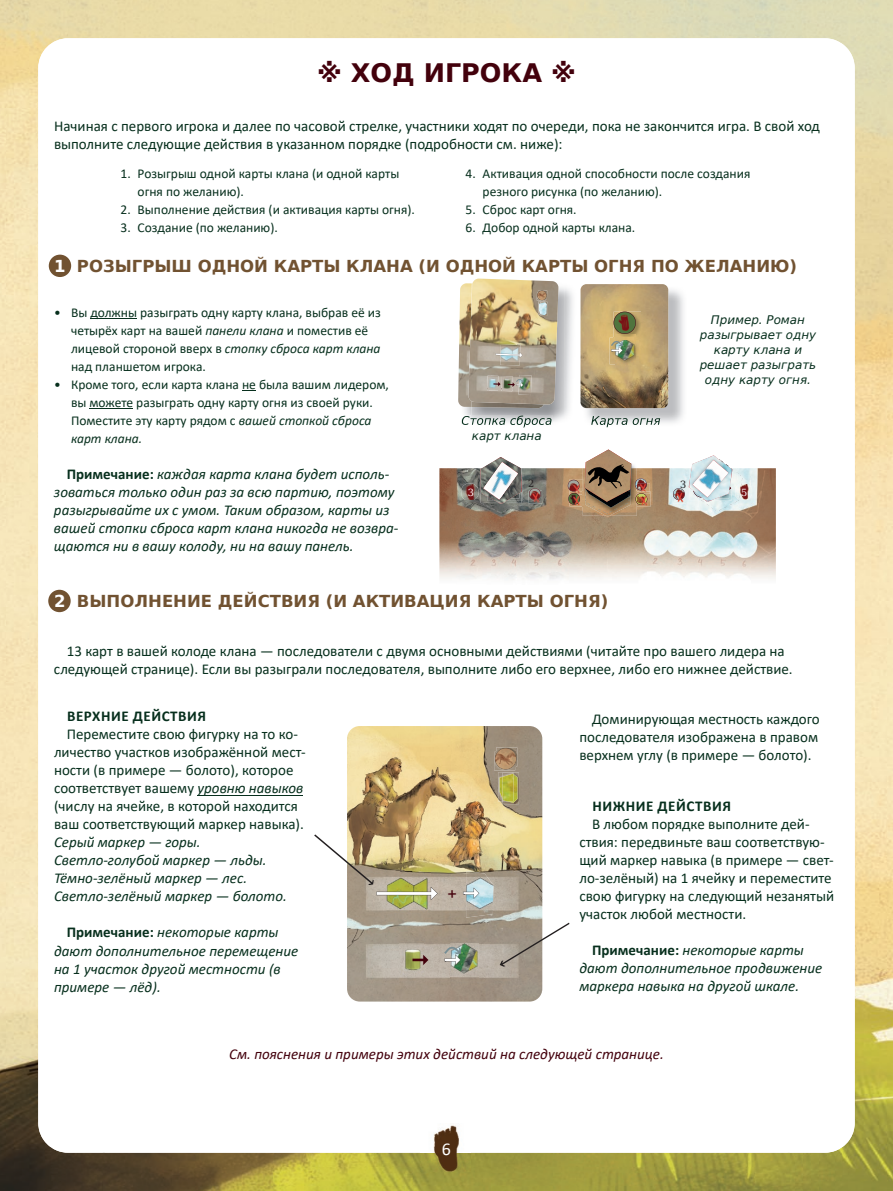
<style>
.page{position:relative;width:893px;height:1191px;background:#fff}
.page>*{position:absolute;margin:0;border:0;box-sizing:border-box;transform-origin:0 0}
.t1{font:700 25.5px "DejaVu Sans";color:#43010c}
.t2{font:18px "Calibri";color:#fff}
.t3{font:700 16.5px "DejaVu Sans";color:#715231}
.t4{font:15px/18px "Calibri";color:#072f1d}
.t5{font:italic 15px/18px "Calibri";color:#072f1d}
.t6{font:italic 15px "Calibri";color:#43010c}
.t7{font:700 15px "Calibri";letter-spacing:.04em;color:#072f1d}
.t8{font:13.5px/18px "Calibri";color:#072f1d}
.t9{font:italic 11.85px/14.9px "DejaVu Sans";color:#072f1d;text-align:center}
.t10{font:9.75px "DejaVu Serif";color:#fff}
.s1{color:#fff}
.s2{font-style:italic}
.s3{font-weight:700;font-style:normal}
</style>
<div class="page">
<img style="left:0;top:83px;width:50px;height:1108px">
<img style="left:842px;top:83px;width:51px;height:1108px">
<img style="left:50px;top:1147px;width:53px;height:44px">
<img style="left:790px;top:1147px;width:52px;height:44px">
<img style="left:103px;top:1152px;width:687px;height:39px">
<div style="left:38px;top:38px;width:817px;height:1114px;background:#fff;border-radius:30px"></div>
<img style="left:421px;top:1125px;width:49px;height:46px">
<img style="left:347px;top:726px;width:195px;height:275px">
<img style="left:439px;top:468px;width:337px;height:112px">
<img style="left:462px;top:484px;width:4px;height:16px">
<img style="left:747px;top:483px;width:5px;height:17px">
<img style="left:568px;top:449px;width:82px;height:68px">
<svg style="left:500px;top:922px;width:69px;height:44px"></svg>
<svg style="left:314px;top:834px;width:124px;height:66px"></svg>
<div style="left:49px;top:255px;width:22px;height:22px;background:#715231;border-radius:50%"></div>
<div style="left:48px;top:590px;width:23px;height:22px;background:#715231;border-radius:50%"></div>
<hr style="left:90px;top:318px;width:47px;height:1px;background:#072f1d">
<svg style="left:242px;top:390px;width:14px;height:1px"></svg>
<hr style="left:90px;top:408px;width:43px;height:1px;background:#072f1d">
<hr style="left:198px;top:794px;width:105px;height:1px;background:#072f1d">
<img style="left:585px;top:288px;width:99px;height:135px">
<img style="left:591px;top:416px;width:69px;height:11px">
<img style="left:580px;top:284px;width:88px;height:124px">
<img style="left:638px;top:312px;width:3px;height:27px">
<img style="left:614px;top:354px;width:22px;height:12px">
<img style="left:462px;top:415px;width:90px;height:12px">
<img style="left:471px;top:286px;width:94px;height:137px">
<img style="left:471px;top:415px;width:81px;height:8px">
<img style="left:458px;top:278px;width:101px;height:130px">
<img style="left:636px;top:354px;width:2px;height:10px">
<img style="left:609px;top:338px;width:6px;height:26px">
<svg style="left:611px;top:311px;width:27px;height:43px"></svg>
<svg style="left:448px;top:889px;width:8px;height:8px"></svg>
<svg style="left:466px;top:457px;width:76px;height:56px"></svg>
<svg style="left:673px;top:455px;width:74px;height:56px"></svg>
<h1 class="t1" style="left:317px;top:52px;width:260px">※ ХОД ИГРОКА ※</h1>
<p class="t4" style="left:54px;top:116px;width:767px">Начиная с первого игрока и далее по часовой стрелке, участники ходят по очереди, пока не закончится игра. В свой ход выполните следующие действия в указанном порядке (подробности см. ниже):</p>
<p class="t8" style="left:138px;top:164px;width:263px;text-indent:-17px">1. Розыгрыш одной карты клана (и одной карты огня по желанию).</p>
<p class="t8" style="left:121px;top:200px;width:296px">2. Выполнение действия (и активация карты огня).</p>
<p class="t8" style="left:121px;top:218px;width:159px">3. Создание (по желанию).</p>
<p class="t8" style="left:483px;top:164px;width:269px;text-indent:-17px">4. Активация одной способности после создания резного рисунка (по желанию).</p>
<p class="t8" style="left:466px;top:200px;width:113px">5. Сброс карт огня.</p>
<p class="t8" style="left:466px;top:218px;width:171px">6. Добор одной карты клана.</p>
<p class="t3" style="left:54px;top:253px;width:745px"><span class="s1">1</span> РОЗЫГРЫШ ОДНОЙ КАРТЫ КЛАНА (И ОДНОЙ КАРТЫ ОГНЯ ПО ЖЕЛАНИЮ)</p>
<p class="t8" style="left:71px;top:303px;width:311px;text-indent:-17px">• Вы должны разыграть одну карту клана, выбрав её из четырёх карт на вашей <span class="s2">панели клана</span> и поместив её лицевой стороной вверх в <span class="s2">стопку сброса карт клана </span>над планшетом игрока.</p>
<p class="t8" style="left:71px;top:375px;width:319px;text-indent:-17px">• Кроме того, если карта клана не была вашим лидером, вы можете разыграть одну карту огня из своей руки.<br>Поместите эту карту рядом с <span class="s2">вашей стопкой сброса карт клана.</span></p>
<p class="t5" style="left:54px;top:464px;width:346px;text-indent:13px"><span class="s3">Примечание:</span> каждая карта клана будет исполь&shy;зоваться только один раз за всю партию, поэтому разыгрывайте их с умом. Таким образом, карты из вашей стопки сброса карт клана никогда не возвра&shy;щаются ни в вашу колоду, ни на вашу панель.</p>
<p class="t9" style="left:472px;top:428px;width:71px">карт клана</p>
<p class="t9" style="left:700px;top:312px;width:118px">Пример. Роман разыгрывает одну карту клана и решает разыграть одну карту огня.</p>
<p class="t10" style="left:468px;top:485px;width:8px">3</p>
<p class="t10" style="left:741px;top:485px;width:8px">5</p>
<p class="t3" style="left:54px;top:588px;width:556px"><span class="s1">2</span> ВЫПОЛНЕНИЕ ДЕЙСТВИЯ (И АКТИВАЦИЯ КАРТЫ ОГНЯ)</p>
<p class="t4" style="left:54px;top:642px;width:740px;text-align:center">13 карт в вашей колоде клана — последователи с двумя основными действиями (читайте про вашего лидера на следующей странице). Если вы разыграли последователя, выполните либо его верхнее, либо его нижнее действие.</p>
<p class="t7" style="left:67px;top:706px;width:141px">ВЕРХНИЕ ДЕЙСТВИЯ</p>
<p class="t4" style="left:54px;top:725px;width:253px;text-indent:13px">Переместите свою фигурку на то ко&shy;личество участков изображённой мест&shy;ности (в примере — болото), которое соответствует вашему <span class="s2">уровню навыков </span>(числу на ячейке, в которой находится ваш соответствующий маркер навыка).</p>
<p class="t5" style="left:54px;top:833px;width:234px">Серый маркер — горы.<br>Светло-голубой маркер — льды.<br>Тёмно-зелёный маркер — лес.<br>Светло-зелёный маркер — болото.</p>
<p class="t5" style="left:54px;top:923px;width:246px;text-indent:13px"><span class="s3">Примечание:</span> некоторые карты дают дополнительное перемещение на 1 участок другой местности (в примере — лёд).</p>
<p class="t4" style="left:579px;top:710px;width:242px;text-align:justify;text-indent:13px">Доминирующая местность каждого последователя изображена в правом верхнем углу (в примере — болото).</p>
<p class="t7" style="left:592px;top:795px;width:140px">НИЖНИЕ ДЕЙСТВИЯ</p>
<p class="t4" style="left:579px;top:815px;width:256px;text-indent:13px">В любом порядке выполните дей&shy;ствия: передвиньте ваш соответствую&shy;щий маркер навыка (в примере — свет&shy;ло-зелёный) на 1 ячейку и переместите свою фигурку на следующий незанятый участок любой местности.</p>
<p class="t5" style="left:579px;top:940px;width:245px;text-indent:13px"><span class="s3">Примечание:</span> некоторые карты дают дополнительное продвижение маркера навыка на другой шкале.</p>
<p class="t6" style="left:229px;top:1043px;width:436px">См. пояснения и примеры этих действий на следующей странице.</p>
<p class="t2" style="left:442px;top:1136px;width:11px">6</p>
</div>
